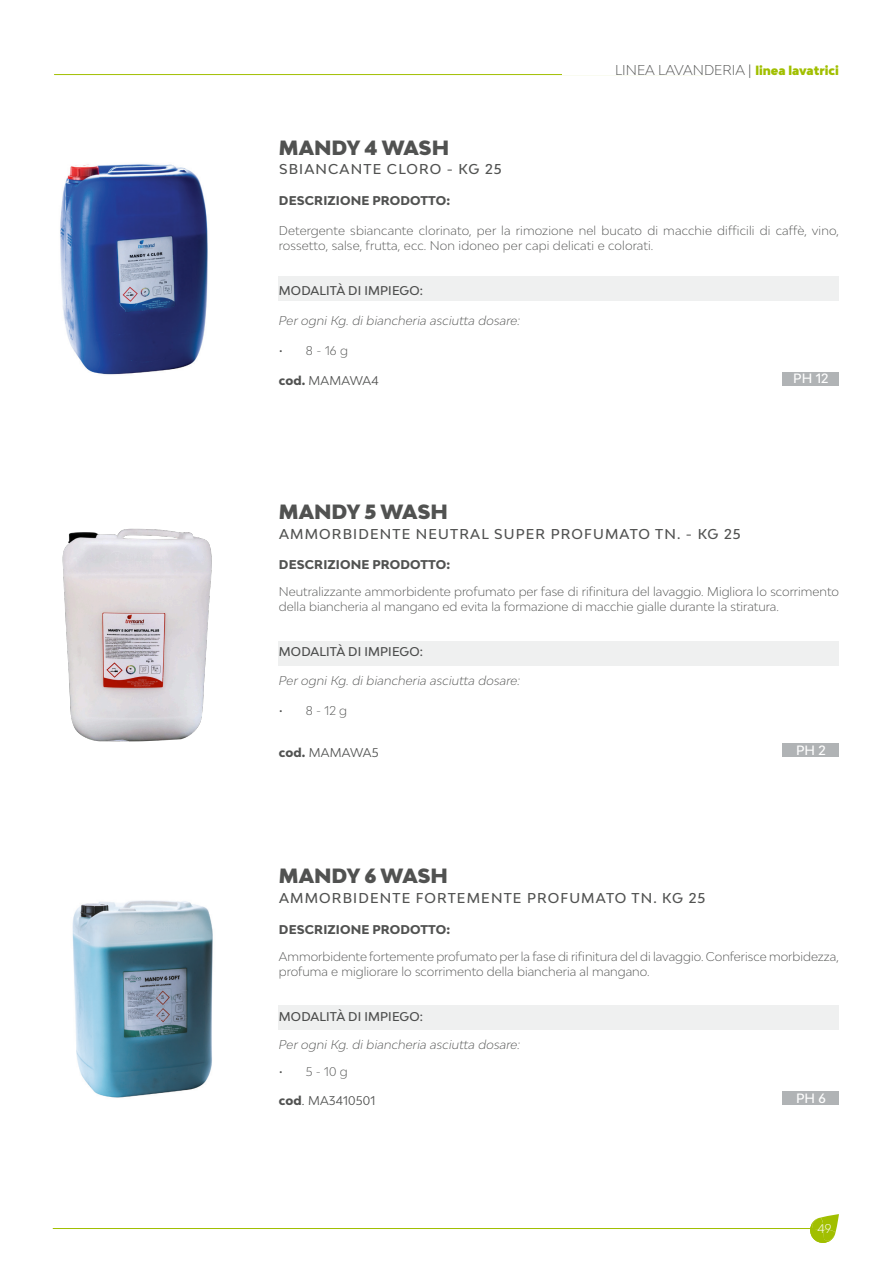
<style>
.page{position:relative;width:893px;height:1263px;background:#fff}
.page>*{position:absolute;margin:0;border:0;box-sizing:border-box;transform-origin:0 0}
.t1{font:900 19.5px "Bw Modelica";color:#515251}
.t2{font:500 13.5px "Bw Modelica";letter-spacing:.085em;color:#515251}
.t3{font:300 13.5px "Bw Modelica";color:#515251}
.t4{font:500 12.75px "Bw Modelica";letter-spacing:.01em;color:#fff}
.t5{font:300 12px/15px "Bw Modelica";color:#515251}
.t6{font:italic 300 12px "Bw Modelica";letter-spacing:.01em;color:#515251}
.t7{font:800 12px "Bw Modelica";letter-spacing:.01em;color:#515251}
.t8{font:500 12px "Bw Modelica";letter-spacing:.01em;color:#515251}
.t9{font:12px "Bw Modelica";letter-spacing:.01em;color:#515251}
.t10{font:300 12px "Bw Modelica";color:#fff}
.s1{font-weight:900;font-size:12px;color:#a1bf00}
.s2{font-weight:800}
</style>
<div class="page">
<hr style="left:53px;top:1228px;width:764px;height:1px;background:#a1bf00">
<svg style="left:810px;top:1214px;width:29px;height:29px"></svg>
<hr style="left:54px;top:74px;width:651px;height:1px;background:#a1bf00">
<div style="left:563px;top:47px;width:276px;height:28px;background:#fff"></div>
<img style="left:60px;top:164px;width:148px;height:211px">
<div style="left:279px;top:276px;width:560px;height:25px;background:#eff0f0"></div>
<div style="left:783px;top:372px;width:56px;height:13px;background:#b0b3b5"></div>
<img style="left:72px;top:900px;width:141px;height:198px">
<div style="left:279px;top:1005px;width:560px;height:25px;background:#eff0f0"></div>
<div style="left:783px;top:1091px;width:56px;height:14px;background:#b0b3b5"></div>
<div style="left:279px;top:642px;width:560px;height:24px;background:#eff0f0"></div>
<div style="left:783px;top:744px;width:56px;height:13px;background:#b0b3b5"></div>
<img style="left:62px;top:528px;width:150px;height:214px">
<p class="t3" style="left:615px;top:61px;width:225px">LINEA LAVANDERIA | <span class="s1">linea lavatrici</span></p>
<p class="t1" style="left:279px;top:135px;width:172px">MANDY 4 WASH</p>
<p class="t2" style="left:279px;top:161px;width:224px">SBIANCANTE CLORO - KG 25</p>
<p class="t7" style="left:279px;top:193px;width:173px">DESCRIZIONE PRODOTTO:</p>
<p class="t5" style="left:279px;top:223px;width:562px">Detergente sbiancante clorinato, per la rimozione nel bucato di macchie difficili di caffè, vino, rossetto, salse, frutta, ecc. Non idoneo per capi delicati e colorati.</p>
<p class="t8" style="left:279px;top:283px;width:146px">MODALITÀ DI IMPIEGO:</p>
<p class="t6" style="left:279px;top:313px;width:243px">Per ogni Kg. di biancheria asciutta dosare:</p>
<p class="t5" style="left:279px;top:343px;width:71px">• 8 - 16 g</p>
<p class="t9" style="left:279px;top:373px;width:101px"><span class="s2">cod.</span> MAMAWA4</p>
<p class="t4" style="left:793px;top:370px;width:37px">PH 12</p>
<p class="t1" style="left:279px;top:499px;width:171px">MANDY 5 WASH</p>
<p class="t2" style="left:279px;top:525px;width:463px">AMMORBIDENTE NEUTRAL SUPER PROFUMATO TN. - KG 25</p>
<p class="t7" style="left:279px;top:557px;width:173px">DESCRIZIONE PRODOTTO:</p>
<p class="t5" style="left:279px;top:584px;width:561px">Neutralizzante ammorbidente profumato per fase di rifinitura del lavaggio. Migliora lo scorrimento della biancheria al mangano ed evita la formazione di macchie gialle durante la stiratura.</p>
<p class="t8" style="left:279px;top:644px;width:146px">MODALITÀ DI IMPIEGO:</p>
<p class="t6" style="left:279px;top:673px;width:243px">Per ogni Kg. di biancheria asciutta dosare:</p>
<p class="t5" style="left:279px;top:703px;width:70px">• 8 - 12 g</p>
<p class="t9" style="left:279px;top:745px;width:101px"><span class="s2">cod.</span> MAMAWA5</p>
<p class="t4" style="left:796px;top:742px;width:31px">PH 2</p>
<p class="t1" style="left:279px;top:863px;width:171px">MANDY 6 WASH</p>
<p class="t2" style="left:279px;top:889px;width:428px">AMMORBIDENTE FORTEMENTE PROFUMATO TN. KG 25</p>
<p class="t7" style="left:279px;top:921px;width:173px">DESCRIZIONE PRODOTTO:</p>
<p class="t5" style="left:279px;top:948px;width:561px">Ammorbidente fortemente profumato per la fase di rifinitura del di lavaggio. Conferisce morbidezza, profuma e migliorare lo scorrimento della biancheria al mangano.</p>
<p class="t8" style="left:279px;top:1008px;width:146px">MODALITÀ DI IMPIEGO:</p>
<p class="t6" style="left:279px;top:1037px;width:243px">Per ogni Kg. di biancheria asciutta dosare:</p>
<p class="t5" style="left:279px;top:1064px;width:70px">• 5 - 10 g</p>
<p class="t9" style="left:279px;top:1092px;width:98px"><span class="s2">cod</span>. MA3410501</p>
<p class="t4" style="left:796px;top:1090px;width:31px">PH 6</p>
<p class="t10" style="left:818px;top:1221px;width:15px">49</p>
</div>
